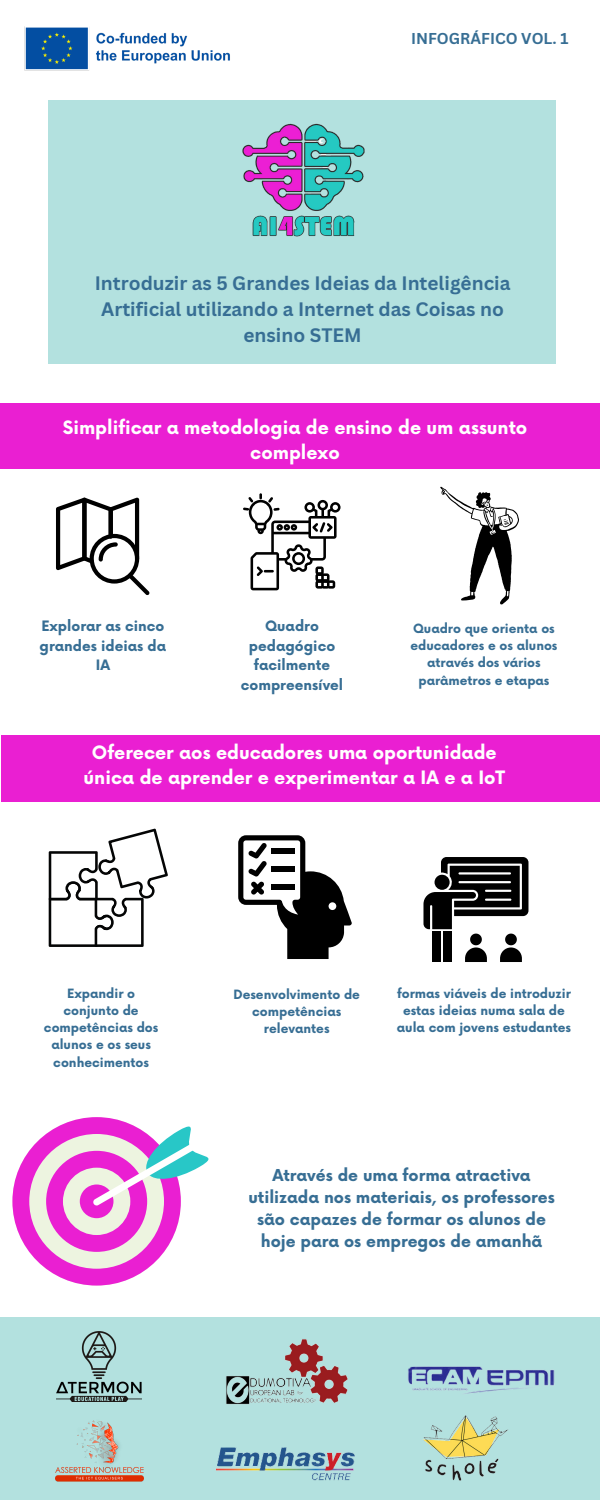
<style>
.page{position:relative;width:600px;height:1500px;background:#fff}
.page>*{position:absolute;margin:0;border:0;box-sizing:border-box;transform-origin:0 0}
.t1{font:700 19px/26.2px "Canva Sans";color:#376e94;text-align:center}
.t2{font:700 18px/24.8px "Now";color:#fff;text-align:center}
.t3{font:700 16px/21.8px "Now";color:#376e94;text-align:center}
.t4{font:700 15.3px "Canva Sans";color:#376e94}
.t5{font:700 14px/19.5px "Now";color:#376e94;text-align:center}
.t6{font:700 12.5px/17.2px "Now";color:#376e94;text-align:center}
</style>
<div class="page">
<div style="left:49px;top:100px;width:507px;height:264px;background:#b3e1df"></div>
<img style="left:242px;top:123px;width:123px;height:114px">
<div style="left:0;top:1317px;width:600px;height:183px;background:#b3e1df"></div>
<img style="left:56px;top:1420px;width:88px;height:62px">
<img style="left:57px;top:1331px;width:85px;height:71px">
<img style="left:24px;top:26px;width:206px;height:45px">
<img style="left:408px;top:1366px;width:147px;height:28px">
<img style="left:226px;top:1339px;width:122px;height:65px">
<img style="left:216px;top:1447px;width:139px;height:34px">
<img style="left:423px;top:1415px;width:85px;height:66px">
<div style="left:1px;top:735px;width:599px;height:66px;background:#ea1fd2"></div>
<svg style="left:243px;top:493px;width:97px;height:97px"></svg>
<svg style="left:12px;top:1117px;width:197px;height:169px"></svg>
<svg style="left:56px;top:498px;width:94px;height:97px"></svg>
<svg style="left:440px;top:487px;width:79px;height:117px"></svg>
<svg style="left:49px;top:829px;width:119px;height:118px"></svg>
<svg style="left:238px;top:835px;width:114px;height:124px"></svg>
<svg style="left:423px;top:857px;width:105px;height:105px"></svg>
<div style="left:0;top:403px;width:600px;height:66px;background:#ea1fd2"></div>
<h4 class="t4" style="left:411px;top:28px;width:159px">INFOGRÁFICO VOL. 1</h4>
<p class="t1" style="left:95px;top:270px;width:417px">Introduzir as 5 Grandes Ideias da Inteligência<br>Artificial utilizando a Internet das Coisas no ensino STEM</p>
<p class="t2" style="left:63px;top:416px;width:466px">Simplificar a metodologia de ensino de um assunto complexo</p>
<p class="t5" style="left:40px;top:617px;width:128px">Explorar as cinco grandes ideias da<br>IA</p>
<h1 class="t5" style="left:241px;top:617px;width:104px">Quadro pedagógico facilmente compreensível</h1>
<p class="t6" style="left:410px;top:621px;width:149px">Quadro que orienta os educadores e os alunos através dos vários parâmetros e etapas</p>
<h4 class="t2" style="left:84px;top:742px;width:423px">Oferecer aos educadores uma oportunidade única de aprender e experimentar a IA e a IoT</h4>
<p class="t6" style="left:44px;top:985px;width:116px">Expandir o conjunto de competências dos alunos e os seus conhecimentos</p>
<p class="t6" style="left:233px;top:987px;width:128px">Desenvolvimento de competências relevantes</p>
<p class="t6" style="left:397px;top:985px;width:176px">formas viáveis de introduzir estas ideias numa sala de aula com jovens estudantes</p>
<p class="t3" style="left:248px;top:1166px;width:308px">Através de uma forma atractiva utilizada nos materiais, os professores são capazes de formar os alunos de hoje para os empregos de amanhã</p>
</div>
